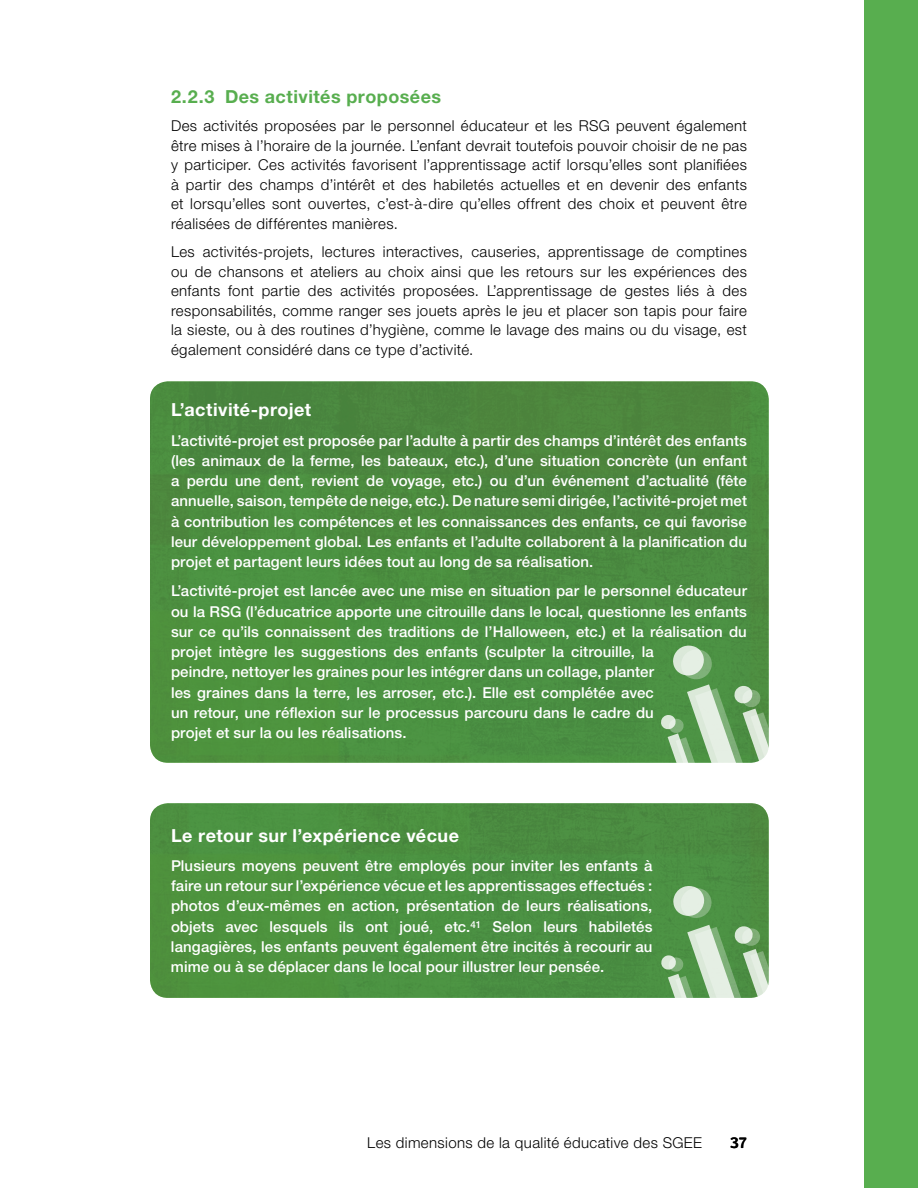
<style>
.page{position:relative;width:918px;height:1188px;background:#fff}
.page>*{position:absolute;margin:0;border:0;box-sizing:border-box;transform-origin:0 0}
.t1{font:800 112.95px/227.4px "Avenir";color:#fff}
.T1_info{font:700 18px "Helvetica Neue LT Std";letter-spacing:.025em;color:#fff}
.P_T2_Ch2{font:700 18px "Helvetica Neue LT Std";letter-spacing:.025em;color:#58ae4f}
.P_info{font:500 15px/20.2px "Helvetica Neue LT Std";letter-spacing:.005em;color:#fff;text-align:justify}
.t2{font:300 15px/19.5px "Helvetica Neue LT Std";letter-spacing:.025em;color:#000;text-align:justify}
.t3{font:700 15px "Istok Web";color:#000}
.s1{font-size:193.65px}
.s2{font-size:91.95px}
</style>
<div class="page">
<div style="left:864px;top:0;width:54px;height:1188px;background:#58ae4f"></div>
<div style="left:150px;top:803px;width:619px;height:195px;background:#4c9141;border-radius:18px"></div>
<div style="left:150px;top:381px;width:619px;height:382px;background:#4c8d3f;border-radius:18px"></div>
<p class="P_T2_Ch2" style="left:171px;top:85px;width:272px">2.2.3 Des activités proposées</p>
<p class="t2" style="left:171px;top:116px;width:578px">Des activités proposées par le personnel éducateur et les RSG peuvent également être mises à l’horaire de la journée. L’enfant devrait toutefois pouvoir choisir de ne pas y participer. Ces activités favorisent l’apprentissage actif lorsqu’elles sont planifiées à partir des champs d’intérêt et des habiletés actuelles et en devenir des enfants et lorsqu’elles sont ouvertes, c’est-à-dire qu’elles offrent des choix et peuvent être réalisées de différentes manières.</p>
<p class="t2" style="left:171px;top:242px;width:578px">Les activités-projets, lectures interactives, causeries, apprentissage de comptines ou de chansons et ateliers au choix ainsi que les retours sur les expériences des enfants font partie des activités proposées. L’apprentissage de gestes liés à des responsabilités, comme ranger ses jouets après le jeu et placer son tapis pour faire la sieste, ou à des routines d’hygiène, comme le lavage des mains ou du visage, est également considéré dans ce type d’activité.</p>
<p class="T1_info" style="left:171px;top:399px;width:142px">L’activité-projet</p>
<p class="P_info" style="left:171px;top:430px;width:578px">L’activité-projet est proposée par l’adulte à partir des champs d’intérêt des enfants (les animaux de la ferme, les bateaux, etc.), d’une situation concrète (un enfant a perdu une dent, revient de voyage, etc.) ou d’un événement d’actualité (fête annuelle, saison, tempête de neige, etc.). De nature semi dirigée, l’activité-projet met à contribution les compétences et les connaissances des enfants, ce qui favorise leur développement global. Les enfants et l’adulte collaborent à la planification du projet et partagent leurs idées tout au long de sa réalisation.</p>
<p class="P_info" style="left:171px;top:581px;width:578px;text-align:left">L’activité-projet est lancée avec une mise en situation par le personnel éducateur ou la RSG (l’éducatrice apporte une citrouille dans le local, questionne les enfants sur ce qu’ils connaissent des traditions de l’Halloween, etc.) et la réalisation du projet intègre les suggestions des enfants (sculpter la citrouille, la<br>peindre, nettoyer les graines pour les intégrer dans un collage, planter<br>les graines dans la terre, les arroser, etc.). Elle est complétée avec<br>un retour, une réflexion sur le processus parcouru dans le cadre du<br>projet et sur la ou les réalisations.</p>
<h1 class="t1" style="left:880px;top:1041px;width:190px;text-indent:78px;rotate:161deg">!<span class="s1">!</span><span class="s2">! </span>!<span class="s1">!</span><span class="s2">!</span></h1>
<p class="T1_info" style="left:171px;top:824px;width:290px">Le retour sur l’expérience vécue</p>
<p class="P_info" style="left:171px;top:855px;width:483px">Plusieurs moyens peuvent être employés pour inviter les enfants à faire un retour sur l’expérience vécue et les apprentissages effectués : photos d’eux-mêmes en action, présentation de leurs réalisations, objets avec lesquels ils ont joué, etc.<sup>41</sup> Selon leurs habiletés langagières, les enfants peuvent également être incités à recourir au mime ou à se déplacer dans le local pour illustrer leur pensée.</p>
<p class="t2" style="left:367px;top:1132px;width:336px">Les dimensions de la qualité éducative des SGEE</p>
<p class="t3" style="left:730px;top:1133px;width:18px">37</p>
</div>
